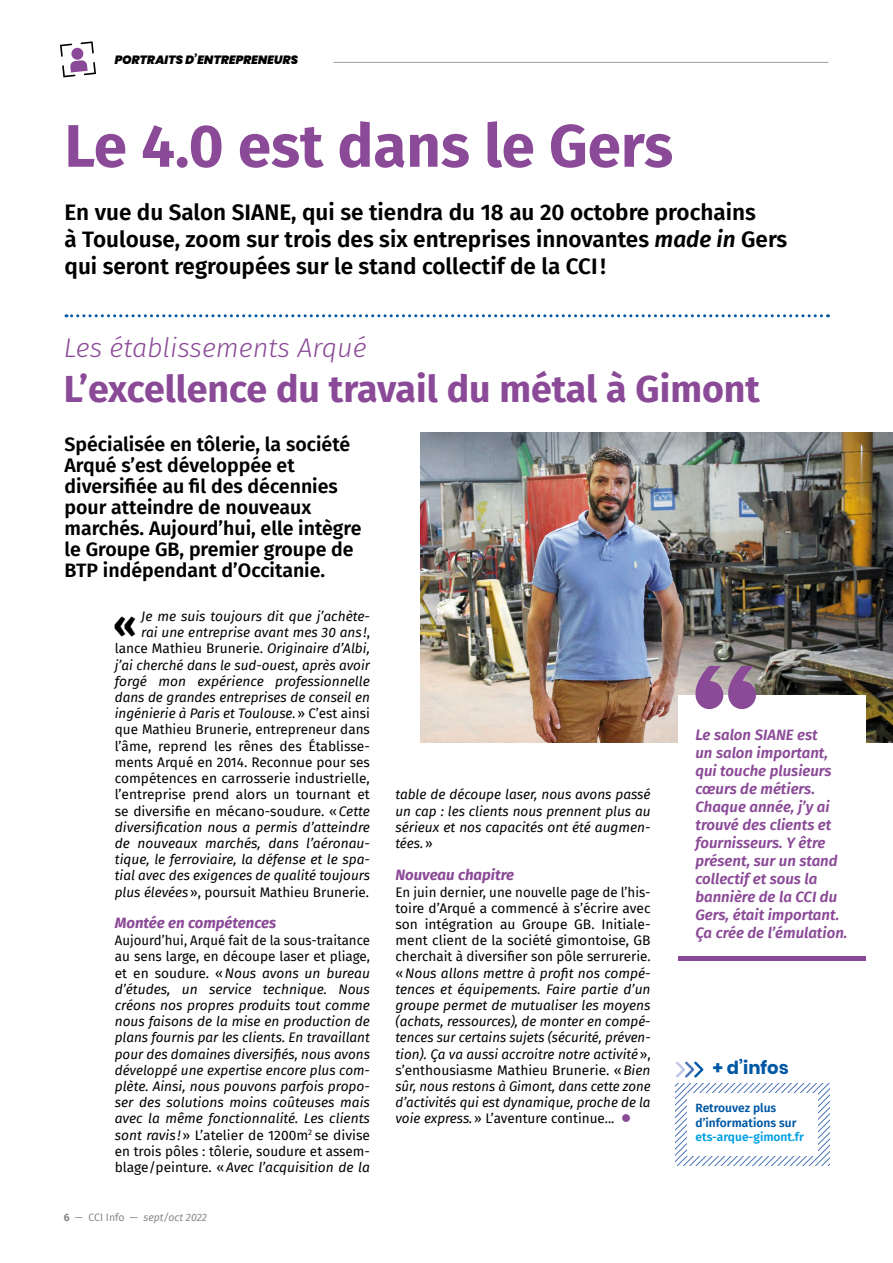
<style>
.page{position:relative;width:893px;height:1263px;background:#fff}
.page>*{position:absolute;margin:0;border:0;box-sizing:border-box;transform-origin:0 0}
.Titre_Breve{font:700 60px "Fira Sans";color:#8b4a97}
.titre_article{font:700 37.5px "Fira Sans";color:#8b4a97}
.tc{font:700 36.9px "Fira Sans";color:#000}
.titre_article-2{font:italic 300 27px "Fira Sans";color:#8b4a97}
.t1{font:600 22.5px/27px "Fira Sans";color:#000}
.Intertitre{font:600 19.5px/21px "Fira Sans";color:#000}
.t2{font:700 18px "Poppins";color:#0058a5}
.t3{font:italic 600 15px/18px "Fira Sans";color:#8b4a97}
.Intertitre-2{font:italic 700 15px "Fira Sans";color:#8b4a97}
.tc-2{font:italic 13.5px/16.2px "Fira Sans";color:#000;text-align:justify}
.t4{font:600 12px/14.4px "Fira Sans";color:#0058a5}
.t5{font:italic 900 12px "Poppins";color:#000}
.t6{font:600 12px "Fira Sans";color:#009fe3}
.t7{font:italic 10.5px "Fira Sans";color:#878787}
.s1{font-style:italic}
.s2{font-style:normal}
.s3{font-weight:700;font-style:normal}
.s4{color:#8b4a97}
</style>
<div class="page">
<img style="left:421px;top:433px;width:472px;height:309px">
<svg style="left:60px;top:41px;width:36px;height:36px"></svg>
<div style="left:678px;top:695px;width:188px;height:263px;background:#fff"></div>
<hr style="left:333px;top:62px;width:496px;height:1px;background:#9d9d9c">
<svg style="left:676px;top:1083px;width:153px;height:82px"></svg>
<div style="left:687px;top:1093px;width:131px;height:63px;background:#fff"></div>
<svg style="left:676px;top:1061px;width:27px;height:16px"></svg>
<svg style="left:695px;top:666px;width:61px;height:43px;background:#a076a5"></svg>
<hr style="left:678px;top:956px;width:188px;height:4px;background:#8b4a97">
<svg style="left:66px;top:314px;width:755px;height:3px"></svg>
<p class="t5" style="left:115px;top:52px;width:185px">PORTRAITS D’ENTREPRENEURS</p>
<p class="Titre_Breve" style="left:65px;top:95px;width:610px">Le 4.0 est dans le Gers</p>
<p class="t1" style="left:65px;top:197px;width:724px">En vue du Salon SIANE, qui se tiendra du 18 au 20 octobre prochains<br>à Toulouse, zoom sur trois des six entreprises innovantes <span class="s1">made in</span> Gers qui seront regroupées sur le stand collectif de la CCI!</p>
<p class="titre_article-2" style="left:64px;top:329px;width:304px">Les établissements Arqué</p>
<p class="titre_article" style="left:64px;top:357px;width:698px">L’excellence du travail du métal à Gimont</p>
<p class="Intertitre" style="left:65px;top:433px;width:298px">Spécialisée en tôlerie, la société<br>Arqué s’est développée et diversifiée au fil des décennies pour atteindre de nouveaux marchés. Aujourd’hui, elle intègre le Groupe GB, premier groupe de<br>BTP indépendant d’Occitanie.</p>
<p class="tc-2" style="left:115px;top:608px;width:257px;text-align:right">Je me suis toujours dit que j’achète-<br>rai une entreprise avant mes 30 ans !<span class="s2">, lance Mathieu Brunerie.</span> Originaire d’Albi, j’ai cherché dans le sud-ouest, après avoir forgé mon expérience professionnelle dans de grandes entreprises de conseil en ingénierie à Paris et Toulouse.<span class="s2">» C’est ainsi que Mathieu Brunerie, entrepreneur dans l’âme, reprend les rênes des Établisse&shy;ments Arqué en 2014. Reconnue pour ses compétences en carrosserie industrielle, l’entreprise prend alors un tournant et se diversifie en mécano-soudure. «</span>Cette diversification nous a permis d’atteindre de nouveaux marchés, dans l’aéronau&shy;tique, le ferroviaire, la défense et le spa&shy;tial avec des exigences de qualité toujours plus élevées<span class="s2">», poursuit Mathieu Brunerie.</span></p>
<p class="Intertitre-2" style="left:115px;top:911px;width:163px">Montée en compétences</p>
<p class="tc-2" style="left:115px;top:932px;width:257px"><span class="s2">Aujourd’hui, Arqué fait de la sous-traitance au sens large, en découpe laser et pliage, et en soudure. «</span>Nous avons un bureau d’études, un service technique. Nous créons nos propres produits tout comme nous faisons de la mise en production de plans fournis par les clients. En travaillant pour des domaines diversifiés, nous avons développé une expertise encore plus com&shy;plète. Ainsi, nous pouvons parfois propo&shy;ser des solutions moins coûteuses mais avec la même fonctionnalité. Les clients sont ravis !<span class="s2">» L’atelier de 1200m</span><sup>2</sup> <span class="s2">se divise en trois pôles : tôlerie, soudure et assem&shy;blage/peinture. «</span>Avec l’acquisition de la</p>
<p class="tc" style="left:113px;top:593px;width:25px">«</p>
<p class="t7" style="left:64px;top:1209px;width:145px"><span class="s3">6</span> <span class="s2">— CCI Info —</span> sept/oct 2022</p>
<p class="tc-2" style="left:395px;top:786px;width:257px">table de découpe laser, nous avons passé un cap : les clients nous prennent plus au sérieux et nos capacités ont été augmen&shy;tées.<span class="s2">»</span></p>
<p class="Intertitre-2" style="left:395px;top:862px;width:120px">Nouveau chapitre</p>
<p class="tc-2" style="left:395px;top:883px;width:257px"><span class="s2">En juin dernier, une nouvelle page de l’his&shy;toire d’Arqué a commencé à s’écrire avec son intégration au Groupe GB. Initiale&shy;ment client de la société gimontoise, GB cherchait à diversifier son pôle serrurerie. «</span>Nous allons mettre à profit nos compé&shy;tences et équipements. Faire partie d’un groupe permet de mutualiser les moyens (achats, ressources), de monter en compé&shy;tences sur certains sujets (sécurité, préven&shy;tion). Ça va aussi accroitre notre activité<span class="s2">», s’enthousiasme Mathieu Brunerie. «</span>Bien sûr, nous restons à Gimont, dans cette zone d’activités qui est dynamique, proche de la voie express.<span class="s2">» L’aventure continue...</span> <span class="s4">●</span></p>
<p class="t3" style="left:695px;top:725px;width:153px">Le salon SIANE est<br>un salon important, qui touche plusieurs cœurs de métiers.<br>Chaque année, j’y ai trouvé des clients et fournisseurs. Y être présent, sur un stand collectif et sous la bannière de la CCI du<br>Gers, était important.<br>Ça crée de l’émulation.</p>
<p class="t2" style="left:713px;top:1057px;width:77px">+ d’infos</p>
<p class="t4" style="left:695px;top:1100px;width:102px">Retrouvez plus d’informations sur</p>
<p class="t6" style="left:695px;top:1127px;width:110px">ets-arque-gimont.fr</p>
</div>
